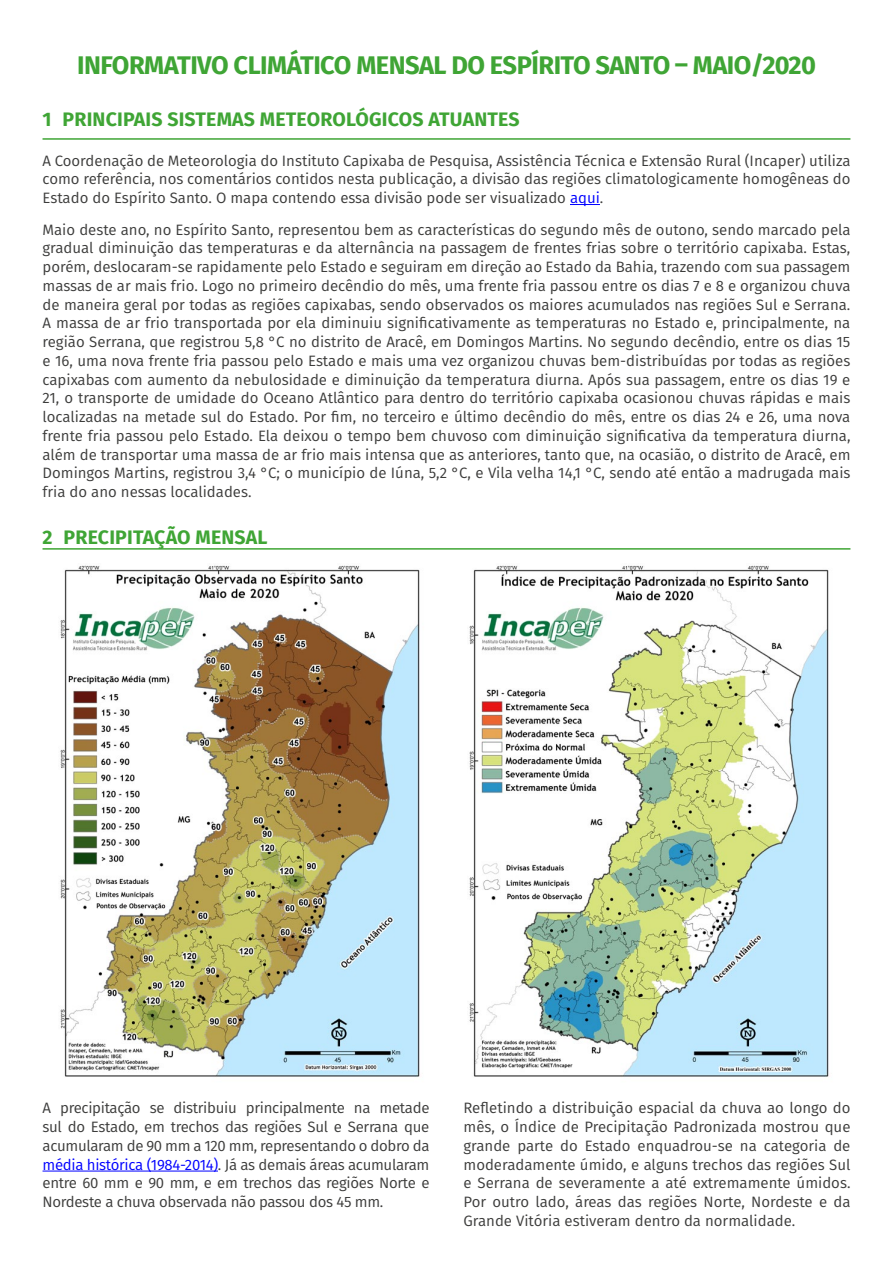
<style>
.page{position:relative;width:893px;height:1263px;background:#fff}
.page>*{position:absolute;margin:0;border:0;box-sizing:border-box;transform-origin:0 0}
.t1{font:700 25.5px "Fira Sans";letter-spacing:-.02em;color:#3fa535}
.t2{font:700 19.5px "Fira Sans";letter-spacing:.01em;color:#3fa535}
.t3{font:15px/18.8px "Fira Sans";color:#3c3c3b;text-align:justify}
.s1{color:#00f}
</style>
<div class="page">
<img style="left:60px;top:565px;width:360px;height:512px">
<img style="left:469px;top:565px;width:360px;height:512px">
<hr style="left:570px;top:204px;width:30px;height:1px;background:#00f">
<hr style="left:43px;top:1171px;width:175px;height:1px;background:#00f">
<hr style="left:43px;top:548px;width:807px;height:2px;background:#3fa535">
<hr style="left:43px;top:138px;width:807px;height:2px;background:#3fa535">
<h1 class="t1" style="left:77px;top:43px;width:740px">INFORMATIVO CLIMÁTICO MENSAL DO ESPÍRITO SANTO – MAIO/2020</h1>
<h2 class="t2" style="left:43px;top:102px;width:478px">1 PRINCIPAIS SISTEMAS METEOROLÓGICOS ATUANTES</h2>
<p class="t3" style="left:43px;top:151px;width:809px">A Coordenação de Meteorologia do Instituto Capixaba de Pesquisa, Assistência Técnica e Extensão Rural (Incaper) utiliza como referência, nos comentários contidos nesta publicação, a divisão das regiões climatologicamente homogêneas do Estado do Espírito Santo. O mapa contendo essa divisão pode ser visualizado <span class="s1">aqui</span>.</p>
<p class="t3" style="left:43px;top:220px;width:809px">Maio deste ano, no Espírito Santo, representou bem as características do segundo mês de outono, sendo marcado pela gradual diminuição das temperaturas e da alternância na passagem de frentes frias sobre o território capixaba. Estas, porém, deslocaram-se rapidamente pelo Estado e seguiram em direção ao Estado da Bahia, trazendo com sua passagem massas de ar mais frio. Logo no primeiro decêndio do mês, uma frente fria passou entre os dias 7 e 8 e organizou chuva de maneira geral por todas as regiões capixabas, sendo observados os maiores acumulados nas regiões Sul e Serrana.<br>A massa de ar frio transportada por ela diminuiu significativamente as temperaturas no Estado e, principalmente, na região Serrana, que registrou 5,8 °C no distrito de Aracê, em Domingos Martins. No segundo decêndio, entre os dias 15 e 16, uma nova frente fria passou pelo Estado e mais uma vez organizou chuvas bem-distribuídas por todas as regiões capixabas com aumento da nebulosidade e diminuição da temperatura diurna. Após sua passagem, entre os dias 19 e 21, o transporte de umidade do Oceano Atlântico para dentro do território capixaba ocasionou chuvas rápidas e mais localizadas na metade sul do Estado. Por fim, no terceiro e último decêndio do mês, entre os dias 24 e 26, uma nova frente fria passou pelo Estado. Ela deixou o tempo bem chuvoso com diminuição significativa da temperatura diurna, além de transportar uma massa de ar frio mais intensa que as anteriores, tanto que, na ocasião, o distrito de Aracê, em Domingos Martins, registrou 3,4 °C; o município de Iúna, 5,2 °C, e Vila velha 14,1 °C, sendo até então a madrugada mais fria do ano nessas localidades.</p>
<h2 class="t2" style="left:43px;top:520px;width:226px">2 PRECIPITAÇÃO MENSAL</h2>
<p class="t3" style="left:43px;top:1098px;width:388px">A precipitação se distribuiu principalmente na metade sul do Estado, em trechos das regiões Sul e Serrana que acumularam de 90 mm a 120 mm, representando o dobro da <span class="s1">média histórica (1984-2014)</span>. Já as demais áreas acumularam entre 60 mm e 90 mm, e em trechos das regiões Norte e Nordeste a chuva observada não passou dos 45 mm.</p>
<p class="t3" style="left:463px;top:1098px;width:388px">Refletindo a distribuição espacial da chuva ao longo do mês, o Índice de Precipitação Padronizada mostrou que grande parte do Estado enquadrou-se na categoria de moderadamente úmido, e alguns trechos das regiões Sul e Serrana de severamente a até extremamente úmidos.<br>Por outro lado, áreas das regiões Norte, Nordeste e da Grande Vitória estiveram dentro da normalidade.</p>
</div>
